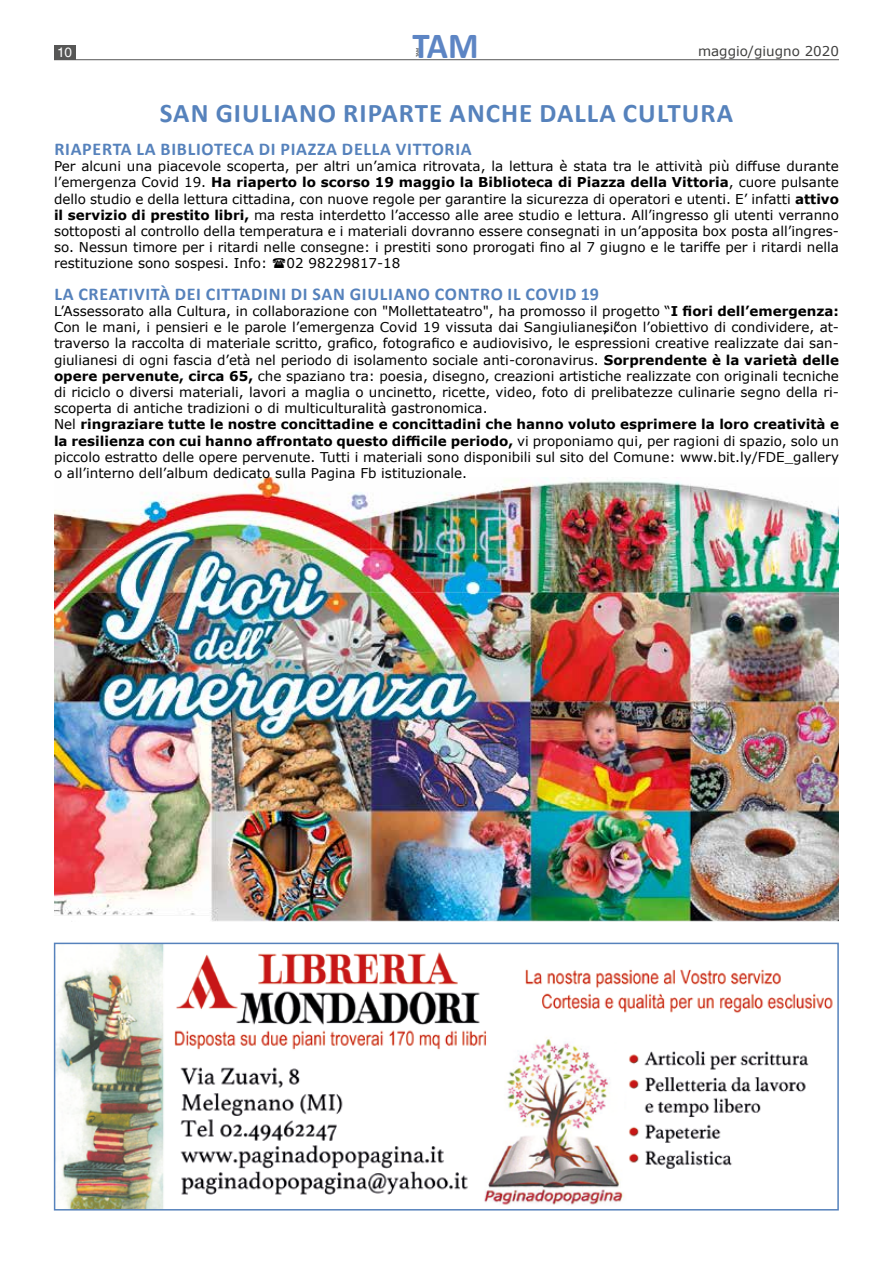
<style>
.page{position:relative;width:893px;height:1263px;background:#fff}
.page>*{position:absolute;margin:0;border:0;box-sizing:border-box;transform-origin:0 0}
.t1{font:700 36.9px "Calibri";color:#5d85c4;scale:.95 1}
.t2{font:700 27px "Calibri";letter-spacing:.04em;color:#5682bc}
.t3{font:700 18px "Calibri";letter-spacing:.04em;color:#5682bc}
.t4{font:13.5px/16.2px "Verdana";color:#000}
.t5{font:13.5px "Verdana";color:#3f3f3e}
.t6{font:13.5px "Helvetica";color:#fff}
.t7{font:3.9px "Calibri";color:#000;scale:1.23 1}
.s1{font-weight:700}
</style>
<div class="page">
<hr style="left:54px;top:59px;width:785px;height:1px;background:#575756">
<div style="left:54px;top:46px;width:21px;height:14px;background:#575756"></div>
<img style="left:54px;top:477px;width:785px;height:444px">
<img style="left:57px;top:946px;width:776px;height:261px">
<div style="left:54px;top:943px;width:785px;height:267px;border:2px solid #5682bc"></div>
<p class="t6" style="left:57px;top:45px;width:17px">10</p>
<h1 class="t1" style="left:412px;top:20px;width:71px">TAM</h1>
<p class="t5" style="left:698px;top:42px;width:142px">maggio/giugno 2020</p>
<p class="t7" style="left:415px;top:57px;width:9px;rotate:-90deg">TAM</p>
<h2 class="t2" style="left:160px;top:94px;width:575px">SAN GIULIANO RIPARTE ANCHE DALLA CULTURA</h2>
<h3 class="t3" style="left:54px;top:136px;width:419px">RIAPERTA LA BIBLIOTECA DI PIAZZA DELLA VITTORIA</h3>
<p class="t4" style="left:54px;top:158px;width:786px;text-align:justify">Per alcuni una piacevole scoperta, per altri un’amica ritrovata, la lettura è stata tra le attività più diffuse durante l’emergenza Covid 19. <span class="s1">Ha riaperto lo scorso 19 maggio la Biblioteca di Piazza della Vittoria</span>, cuore pulsante dello studio e della lettura cittadina, con nuove regole per garantire la sicurezza di operatori e utenti. E’ infatti <span class="s1">attivo il servizio di prestito libri,</span> ma resta interdetto l’accesso alle aree studio e lettura. All’ingresso gli utenti verranno sottoposti al controllo della temperatura e i materiali dovranno essere consegnati in un’apposita box posta all’ingres&shy;so. Nessun timore per i ritardi nelle consegne: i prestiti sono prorogati fino al 7 giugno e le tariffe per i ritardi nella restituzione sono sospesi. Info:</p>
<p class="t4" style="left:287px;top:255px;width:115px">02 98229817-18</p>
<h3 class="t3" style="left:54px;top:281px;width:546px">LA CREATIVITÀ DEI CITTADINI DI SAN GIULIANO CONTRO IL COVID 19</h3>
<p class="t4" style="left:54px;top:303px;width:786px">L’Assessorato alla Cultura, in collaborazione con "Mollettateatro", ha promosso il progetto “<span class="s1">I fiori dell’emergenza:<br></span>Con le mani, i pensieri e le parole l’emergenza Covid 19 vissuta dai Sangiulianesi”</p>
<p class="t4" style="left:54px;top:319px;width:786px;text-indent:549px">, con l’obiettivo di condividere, at&shy;traverso la raccolta di materiale scritto, grafico, fotografico e audiovisivo, le espressioni creative realizzate dai san&shy;giulianesi di ogni fascia d’età nel periodo di isolamento sociale anti-coronavirus. <span class="s1">Sorprendente è la varietà delle opere pervenute, circa 65,</span> che spaziano tra: poesia, disegno, creazioni artistiche realizzate con originali tecniche di riciclo o diversi materiali, lavori a maglia o uncinetto, ricette, video, foto di prelibatezze culinarie segno della ri&shy;scoperta di antiche tradizioni o di multiculturalità gastronomica.<br>Nel <span class="s1">ringraziare tutte le nostre concittadine e concittadini che hanno voluto esprimere la loro creatività e la resilienza con cui hanno affrontato questo difficile periodo,</span> vi proponiamo qui, per ragioni di spazio, solo un piccolo estratto delle opere pervenute. Tutti i materiali sono disponibili sul sito del Comune: www.bit.ly/FDE_gallery o all’interno dell’album dedicato sulla Pagina Fb istituzionale.</p>
</div>
